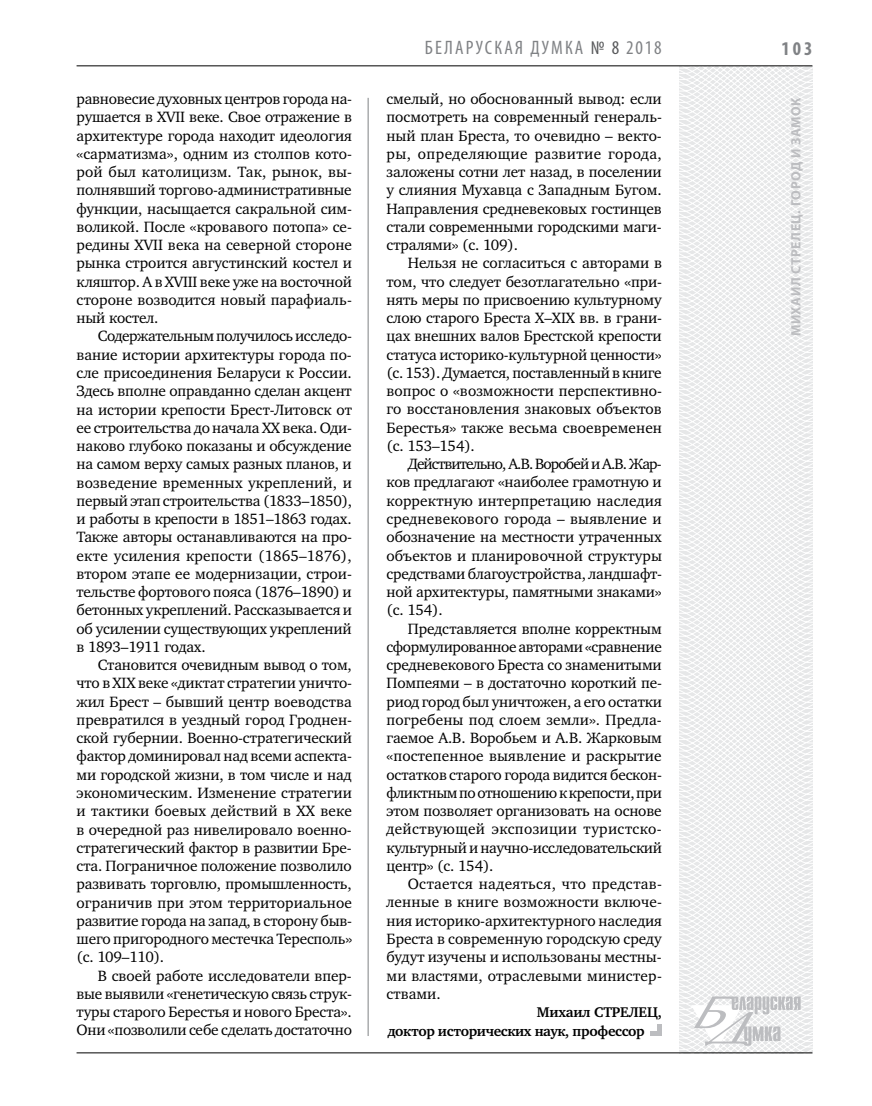
<style>
.page{position:relative;width:872px;height:1106px;background:#fff}
.page>*{position:absolute;margin:0;border:0;box-sizing:border-box;transform-origin:0 0}
.t1{font:condensed 19.5px "Myriad Pro";letter-spacing:.11em;color:#808285}
.t2{font:700 condensed 19.5px "Myriad Pro";color:#808285}
.t3{font:15.3px/18.3px "Charter C";letter-spacing:-.01em;color:#000;text-align:justify}
.t4{font:700 14.4px/18.3px "Charter C";letter-spacing:-.025em;color:#000}
.t5{font:700 13.5px "Myriad Pro";letter-spacing:.04em;color:#bcbdc0}
.s1{color:#58595b}
</style>
<div class="page">
<hr style="left:368px;top:98px;width:1px;height:938px;background:#808285">
<svg style="left:621px;top:65px;width:192px;height:989px"></svg>
<svg style="left:691px;top:996px;width:109px;height:53px"></svg>
<hr style="left:77px;top:65px;width:735px;height:1px;background:#000">
<hr style="left:77px;top:1052px;width:735px;height:1px;background:#000">
<div style="left:657px;top:1023px;width:5px;height:12px;background:#bcbdc0"></div>
<hr style="left:650px;top:1031px;width:12px;height:4px;background:#bcbdc0">
<p class="t3" style="left:77px;top:90px;width:277px">равновесие духовных центров города на&shy;рушается в XVII веке. Свое отражение в архитектуре города находит идеология «сарматизма», одним из столпов кото&shy;рой был католицизм. Так, рынок, вы&shy;полнявший торгово-административные функции, насыщается сакральной сим&shy;воликой. После «кровавого потопа» се&shy;редины XVII века на северной стороне рынка строится августинский костел и кляштор. А в XVIII веке уже на восточной стороне возводится новый парафиаль&shy;ный костел.</p>
<p class="t3" style="left:77px;top:327px;width:277px;text-indent:21px">Содержательным получилось исследо&shy;вание истории архитектуры города по&shy;сле присоединения Беларуси к России.<br>Здесь вполне оправданно сделан акцент на истории крепости Брест-Литовск от ее строительства до начала XX века. Оди&shy;наково глубоко показаны и обсуждение на самом верху самых разных планов, и возведение временных укреплений, и первый этап строительства (1833–1850), и работы в крепости в 1851–1863 годах.<br>Также авторы останавливаются на про&shy;екте усиления крепости (1865–1876), втором этапе ее модернизации, строи&shy;тельстве фортового пояса (1876–1890) и бетонных укреплений. Рассказывается и об усилении существующих укреплений в 1893–1911 годах.</p>
<p class="t3" style="left:77px;top:656px;width:277px;text-indent:21px">Становится очевидным вывод о том, что в XIX веке «диктат стратегии уничто&shy;жил Брест – бывший центр воеводства превратился в уездный город Гроднен&shy;ской губернии. Военно-стратегический фактор доминировал над всеми аспекта&shy;ми городской жизни, в том числе и над экономическим. Изменение стратегии и тактики боевых действий в ХХ веке в очередной раз нивелировало военно&shy;стратегический фактор в развитии Бре&shy;ста. Пограничное положение позволило развивать торговлю, промышленность, ограничив при этом территориальное развитие города на запад, в сторону быв&shy;шего пригородного местечка Тересполь» (с. 109–110).</p>
<p class="t3" style="left:77px;top:966px;width:277px;text-indent:21px">В своей работе исследователи впер&shy;вые выявили «генетическую связь струк&shy;туры старого Берестья и нового Бреста».<br>Они «позволили себе сделать достаточно</p>
<p class="t1" style="left:425px;top:36px;width:238px">БЕЛАРУСКАЯ ДУМКА <span class="s1">№ 8</span> 2018</p>
<p class="t2" style="left:781px;top:37px;width:32px">103</p>
<p class="t3" style="left:386px;top:90px;width:277px">смелый, но обоснованный вывод: если посмотреть на современный генераль&shy;ный план Бреста, то очевидно – векто&shy;ры, определяющие развитие города, заложены сотни лет назад, в поселении у слияния Мухавца с Западным Бугом.<br>Направления средневековых гостинцев стали современными городскими маги&shy;стралями» (с. 109).</p>
<p class="t3" style="left:386px;top:254px;width:277px;text-indent:21px">Нельзя не согласиться с авторами в том, что следует безотлагательно «при&shy;нять меры по присвоению культурному слою старого Бреста X–XIX вв. в грани&shy;цах внешних валов Брестской крепости статуса историко-культурной ценности» (с. 153). Думается, поставленный в книге вопрос о «возможности перспективно&shy;го восстановления знаковых объектов Берестья» также весьма своевременен (с. 153–154).</p>
<p class="t3" style="left:386px;top:455px;width:277px;text-indent:21px">Действительно, А.В. Воробей и А.В. Жар&shy;ков предлагают «наиболее грамотную и корректную интерпретацию наследия средневекового города – выявление и обозначение на местности утраченных объектов и планировочной структуры средствами благоустройства, ландшафт&shy;ной архитектуры, памятными знаками» (с. 154).</p>
<p class="t3" style="left:386px;top:619px;width:277px;text-indent:21px">Представляется вполне корректным сформулированное авторами «сравнение средневекового Бреста со знаменитыми Помпеями – в достаточно короткий пе&shy;риод город был уничтожен, а его остатки погребены под слоем земли». Предла&shy;гаемое А.В. Воробьем и А.В. Жарковым «постепенное выявление и раскрытие остатков старого города видится бескон&shy;фликтным по отношению к крепости, при этом позволяет организовать на основе действующей экспозиции туристско&shy;культурный и научно-исследовательский центр» (с. 154).</p>
<p class="t3" style="left:386px;top:875px;width:277px;text-indent:21px">Остается надеяться, что представ&shy;ленные в книге возможности включе&shy;ния историко-архитектурного наследия Бреста в современную городскую среду будут изучены и использованы местны&shy;ми властями, отраслевыми министер&shy;ствами.</p>
<p class="t4" style="left:388px;top:1003px;width:275px;text-indent:149px">Михаил Стрелец, доктор исторических наук, профессор</p>
<p class="t5" style="left:787px;top:336px;width:240px;rotate:-90deg">Михаил Стрелец. Город и замок</p>
</div>
